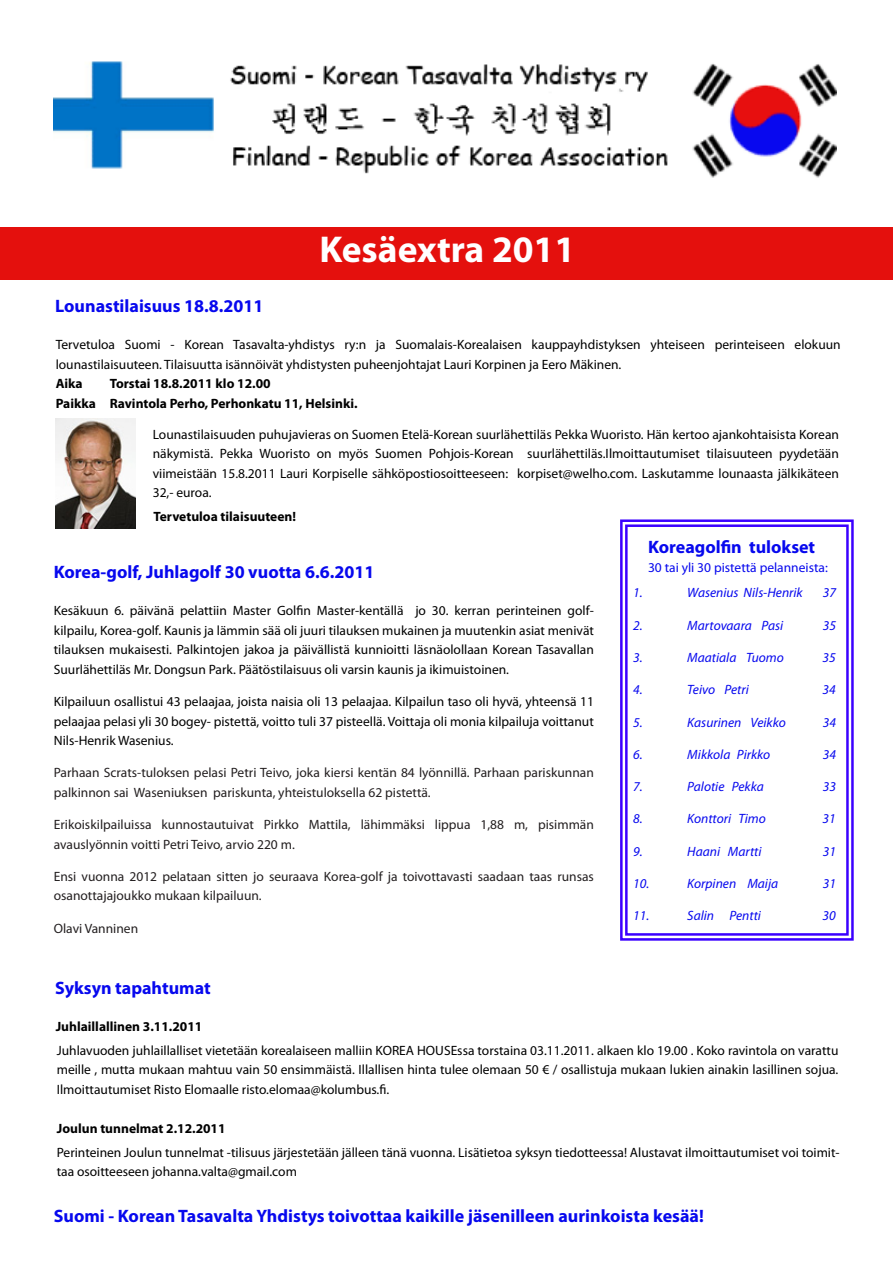
<style>
.page{position:relative;width:893px;height:1263px;background:#fff}
.page>*{position:absolute;margin:0;border:0;box-sizing:border-box;transform-origin:0 0}
.Hard{font:700 37.5px "Myriad Pro";color:#fff}
.Body_1_Blue{font:700 18px "Myriad Pro";color:#0708ee}
.Body_1_Blue-2{font:13.5px/19.5px "Myriad Pro";color:#000;text-align:justify}
.Body_1_Blue-3{font:13.5px/19.5px "Myriad Pro";color:#231f20}
.Body_1_Blue-4{font:italic 13.5px "Myriad Pro";color:#0708ee}
.Body_1_Blue-5{font:700 13.5px "Myriad Pro";color:#000}
.Body_1_Blue-6{font:13.5px "Myriad Pro";color:#0708ee}
</style>
<div class="page">
<div style="left:0;top:227px;width:893px;height:52px;background:#e4100d"></div>
<svg style="left:620px;top:519px;width:234px;height:422px"></svg>
<div style="left:625px;top:524px;width:224px;height:412px;border:2px solid #3b00ff"></div>
<img style="left:53px;top:61px;width:783px;height:117px">
<img style="left:56px;top:418px;width:79px;height:110px">
<p class="Body_1_Blue" style="left:55px;top:294px;width:210px">Lounastilaisuus 18.8.2011</p>
<p class="Hard" style="left:319px;top:225px;width:257px">Kesäextra 2011</p>
<p class="Body_1_Blue-2" style="left:56px;top:335px;width:786px">Tervetuloa Suomi - Korean Tasavalta-yhdistys ry:n ja Suomalais-Korealaisen kauppayhdistyksen yhteiseen perinteiseen elokuun lounastilaisuuteen. Tilaisuutta isännöivät yhdistysten puheenjohtajat Lauri Korpinen ja Eero Mäkinen.</p>
<p class="Body_1_Blue-5" style="left:56px;top:375px;width:28px">Aika</p>
<p class="Body_1_Blue-5" style="left:110px;top:375px;width:162px">Torstai 18.8.2011 klo 12.00</p>
<p class="Body_1_Blue-5" style="left:56px;top:395px;width:303px">Paikka Ravintola Perho, Perhonkatu 11, Helsinki.</p>
<p class="Body_1_Blue-2" style="left:153px;top:424px;width:688px">Lounastilaisuuden puhujavieras on Suomen Etelä-Korean suurlähettiläs Pekka Wuoristo. Hän kertoo ajankohtaisista Korean näkymistä. Pekka Wuoristo on myös Suomen Pohjois-Korean suurlähettiläs.Ilmoittautumiset tilaisuuteen pyydetään viimeistään 15.8.2011 Lauri Korpiselle sähköpostiosoitteeseen: korpiset@welho.com. Laskutamme lounaasta jälkikäteen 32,- euroa.</p>
<p class="Body_1_Blue-5" style="left:154px;top:508px;width:144px">Tervetuloa tilaisuuteen!</p>
<p class="Body_1_Blue" style="left:54px;top:560px;width:322px">Korea-golf, Juhlagolf 30 vuotta 6.6.2011</p>
<p class="Body_1_Blue-2" style="left:54px;top:601px;width:542px">Kesäkuun 6. päivänä pelattiin Master Golfin Master-kentällä jo 30. kerran perinteinen golf&shy;kilpailu, Korea-golf. Kaunis ja lämmin sää oli juuri tilauksen mukainen ja muutenkin asiat menivät tilauksen mukaisesti. Palkintojen jakoa ja päivällistä kunnioitti läsnäolollaan Korean Tasavallan Suurlähettiläs Mr. Dongsun Park. Päätöstilaisuus oli varsin kaunis ja ikimuistoinen.</p>
<p class="Body_1_Blue-2" style="left:54px;top:692px;width:542px">Kilpailuun osallistui 43 pelaajaa, joista naisia oli 13 pelaajaa. Kilpailun taso oli hyvä, yhteensä 11 pelaajaa pelasi yli 30 bogey- pistettä, voitto tuli 37 pisteellä. Voittaja oli monia kilpailuja voittanut Nils-Henrik Wasenius.</p>
<p class="Body_1_Blue-3" style="left:54px;top:763px;width:541px">Parhaan Scrats-tuloksen pelasi Petri Teivo, joka kiersi kentän 84 lyönnillä. Parhaan pariskunnan palkinnon sai Waseniuksen pariskunta, yhteistuloksella 62 pistettä.</p>
<p class="Body_1_Blue-3" style="left:54px;top:815px;width:542px">Erikoiskilpailuissa kunnostautuivat Pirkko Mattila, lähimmäksi lippua 1,88 m, pisimmän avauslyönnin voitti Petri Teivo, arvio 220 m.</p>
<p class="Body_1_Blue-3" style="left:54px;top:866px;width:542px">Ensi vuonna 2012 pelataan sitten jo seuraava Korea-golf ja toivottavasti saadaan taas runsas osanottajajoukko mukaan kilpailuun.</p>
<p class="Body_1_Blue-3" style="left:54px;top:918px;width:86px">Olavi Vanninen</p>
<p class="Body_1_Blue" style="left:55px;top:976px;width:157px">Syksyn tapahtumat</p>
<p class="Body_1_Blue-5" style="left:56px;top:1018px;width:148px">Juhlaillallinen 3.11.2011</p>
<p class="Body_1_Blue" style="left:648px;top:535px;width:169px">Koreagolfin tulokset</p>
<p class="Body_1_Blue-6" style="left:648px;top:559px;width:181px">30 tai yli 30 pistettä pelanneista:</p>
<p class="Body_1_Blue-4" style="left:633px;top:585px;width:11px">1.</p>
<p class="Body_1_Blue-4" style="left:687px;top:585px;width:117px">Wasenius Nils-Henrik</p>
<p class="Body_1_Blue-4" style="left:823px;top:585px;width:15px">37</p>
<p class="Body_1_Blue-4" style="left:633px;top:617px;width:11px">2.</p>
<p class="Body_1_Blue-4" style="left:687px;top:617px;width:98px">Martovaara Pasi</p>
<p class="Body_1_Blue-4" style="left:823px;top:617px;width:15px">35</p>
<p class="Body_1_Blue-4" style="left:633px;top:649px;width:11px">3.</p>
<p class="Body_1_Blue-4" style="left:687px;top:649px;width:98px">Maatiala Tuomo</p>
<p class="Body_1_Blue-4" style="left:823px;top:649px;width:15px">35</p>
<p class="Body_1_Blue-4" style="left:633px;top:681px;width:11px">4.</p>
<p class="Body_1_Blue-4" style="left:687px;top:681px;width:63px">Teivo Petri</p>
<p class="Body_1_Blue-4" style="left:823px;top:681px;width:15px">34</p>
<p class="Body_1_Blue-4" style="left:633px;top:714px;width:11px">5.</p>
<p class="Body_1_Blue-4" style="left:687px;top:714px;width:100px">Kasurinen Veikko</p>
<p class="Body_1_Blue-4" style="left:823px;top:714px;width:15px">34</p>
<p class="Body_1_Blue-4" style="left:633px;top:746px;width:11px">6.</p>
<p class="Body_1_Blue-4" style="left:687px;top:746px;width:84px">Mikkola Pirkko</p>
<p class="Body_1_Blue-4" style="left:823px;top:746px;width:15px">34</p>
<p class="Body_1_Blue-4" style="left:633px;top:778px;width:11px">7.</p>
<p class="Body_1_Blue-4" style="left:687px;top:778px;width:78px">Palotie Pekka</p>
<p class="Body_1_Blue-4" style="left:823px;top:778px;width:15px">33</p>
<p class="Body_1_Blue-4" style="left:633px;top:810px;width:11px">8.</p>
<p class="Body_1_Blue-4" style="left:687px;top:810px;width:80px">Konttori Timo</p>
<p class="Body_1_Blue-4" style="left:823px;top:810px;width:15px">31</p>
<p class="Body_1_Blue-4" style="left:633px;top:843px;width:11px">9.</p>
<p class="Body_1_Blue-4" style="left:687px;top:843px;width:76px">Haani Martti</p>
<p class="Body_1_Blue-4" style="left:823px;top:843px;width:15px">31</p>
<p class="Body_1_Blue-4" style="left:633px;top:875px;width:18px">10.</p>
<p class="Body_1_Blue-4" style="left:687px;top:875px;width:92px">Korpinen Maija</p>
<p class="Body_1_Blue-4" style="left:823px;top:875px;width:15px">31</p>
<p class="Body_1_Blue-4" style="left:633px;top:907px;width:18px">11.</p>
<p class="Body_1_Blue-4" style="left:687px;top:907px;width:75px">Salin Pentti</p>
<p class="Body_1_Blue-4" style="left:823px;top:907px;width:15px">30</p>
<p class="Body_1_Blue-2" style="left:57px;top:1040px;width:783px">Juhlavuoden juhlaillalliset vietetään korealaiseen malliin KOREA HOUSEssa torstaina 03.11.2011. alkaen klo 19.00 . Koko ravintola on varattu meille , mutta mukaan mahtuu vain 50 ensimmäistä. Illallisen hinta tulee olemaan 50 € / osallistuja mukaan lukien ainakin lasillinen sojua.<br>Ilmoittautumiset Risto Elomaalle risto.elomaa@kolumbus.fi.</p>
<p class="Body_1_Blue-5" style="left:57px;top:1120px;width:170px">Joulun tunnelmat 2.12.2011</p>
<p class="Body_1_Blue-2" style="left:57px;top:1142px;width:784px">Perinteinen Joulun tunnelmat -tilisuus järjestetään jälleen tänä vuonna. Lisätietoa syksyn tiedotteessa! Alustavat ilmoittautumiset voi toimit&shy;taa osoitteeseen johanna.valta@gmail.com</p>
<p class="Body_1_Blue" style="left:54px;top:1205px;width:651px">Suomi - Korean Tasavalta Yhdistys toivottaa kaikille jäsenilleen aurinkoista kesää!</p>
</div>
